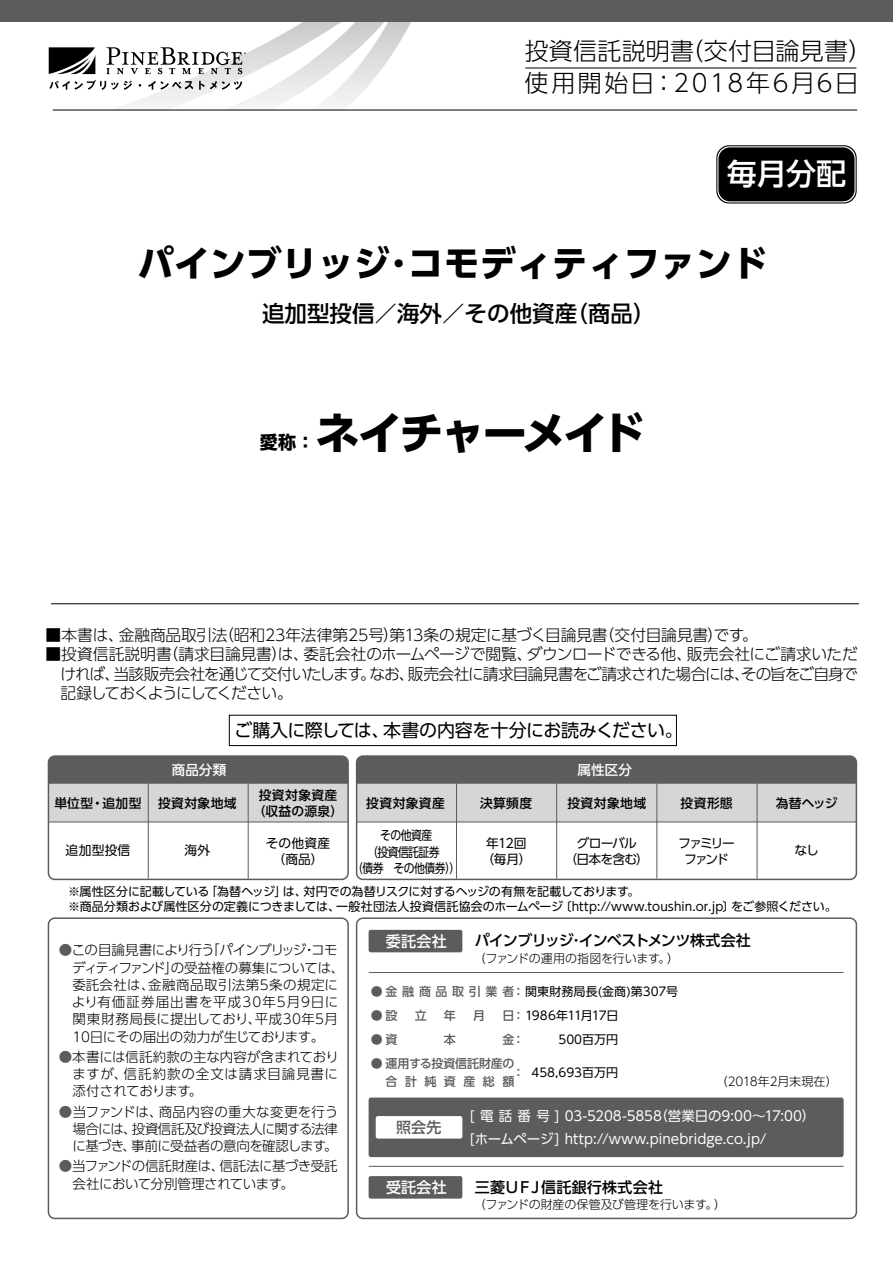
<style>
.page{position:relative;width:893px;height:1263px;background:#fff}
.page>*{position:absolute;margin:0;border:0;box-sizing:border-box;transform-origin:0 0}
.t1{font:700 45px "UD Shin Go Pro";letter-spacing:-.085em;color:#000}
.t2{font:700 36px "UD Shin Go Pro";color:#000}
.t3{font:500 30px "UD Shin Go Pro";color:#fff}
.t4{font:300 24px/31.5px "UD Shin Go Pro";letter-spacing:.07em;color:#000}
.t5{font:500 22.5px "UD Shin Go Pro";color:#000}
.t6{font:18px "UD Shin Go Pro";letter-spacing:-.02em;color:#000}
.t7{font:700 18px "UD Shin Go Pro";color:#000}
.t8{font:300 15.75px/19.5px "UD Shin Go Pro";letter-spacing:-.04em;color:#000;text-align:justify}
.t9{font:300 15.75px "UD Shin Go Pro";letter-spacing:-.015em;color:#000}
.t10{font:500 15px "UD Shin Go Pro";letter-spacing:-.06em;color:#000}
.t11{font:500 15px "UD Shin Go Pro";letter-spacing:.015em;color:#000}
.t12{font:500 15px "UD Shin Go Pro";letter-spacing:.015em;color:#fff}
.t13{font:500 15px "UD Shin Go Pro";color:#5d5b5b}
.t14{font:300 13.5px/17.2px "UD Shin Go Pro";letter-spacing:-.01em;color:#000;text-align:justify}
.t15{font:13.5px/22.5px "UD Shin Go Pro";letter-spacing:.005em;color:#fff}
.t16{font:300 13.5px/17.2px "UD Shin Go Pro";letter-spacing:-.035em;color:#000}
.t17{font:500 13.5px "UD Shin Go Pro";letter-spacing:.01em;color:#fff}
.t18{font:500 12.75px/16.5px "UD Shin Go Pro";letter-spacing:.035em;color:#000;text-align:center}
.t19{font:12.75px/16.5px "UD Shin Go Pro";letter-spacing:-.05em;color:#000;text-align:center}
.t20{font:12.75px/16.5px "UD Shin Go Pro";letter-spacing:-.05em;color:#000;text-align:center;scale:.85 1}
.t21{font:12.75px/16.5px "UD Shin Go Pro";letter-spacing:-.16em;color:#000;text-align:center}
.t22{font:12px/15px "UD Shin Go Pro";color:#000}
.t23{font:300 12px "UD Shin Go Pro";letter-spacing:-.01em;color:#000}
.t24{font:500 12px "UD Shin Go Pro";color:#5d5b5b}
.t25{font:500 12px "UD Shin Go Pro";letter-spacing:-.03em;color:#5d5b5b}
.t26{font:500 12px "UD Shin Go Pro";letter-spacing:.625em;color:#5d5b5b}
.s1{color:#5d5b5b}
.s2{font-weight:500;color:#5d5b5b}
.s3{font-weight:400;color:#000}
</style>
<div class="page">
<div style="left:48px;top:917px;width:301px;height:302px;border:2px solid #5d5b5b;border-radius:6px"></div>
<div style="left:356px;top:917px;width:501px;height:302px;border:2px solid #5d5b5b;border-radius:6px"></div>
<div style="left:48px;top:784px;width:300px;height:38px;background:#d6d6d7"></div>
<div style="left:357px;top:784px;width:499px;height:38px;background:#d6d6d7"></div>
<hr style="left:148px;top:783px;width:1px;height:95px;background:#5d5b5b">
<hr style="left:248px;top:783px;width:1px;height:95px;background:#5d5b5b">
<hr style="left:456px;top:783px;width:1px;height:95px;background:#5d5b5b">
<hr style="left:556px;top:783px;width:1px;height:95px;background:#5d5b5b">
<hr style="left:656px;top:783px;width:1px;height:95px;background:#5d5b5b">
<hr style="left:757px;top:783px;width:1px;height:95px;background:#5d5b5b">
<hr style="left:48px;top:821px;width:300px;height:1px;background:#5d5b5b">
<hr style="left:356px;top:821px;width:500px;height:1px;background:#5d5b5b">
<hr style="left:369px;top:972px;width:475px;height:1px;background:#5d5b5b">
<div style="left:48px;top:758px;width:298px;height:26px;background:#5d5b5b"></div>
<div style="left:359px;top:758px;width:495px;height:26px;background:#5d5b5b"></div>
<div style="left:48px;top:755px;width:301px;height:125px;border:2px solid #5d5b5b;border-radius:6px"></div>
<div style="left:356px;top:755px;width:501px;height:125px;border:2px solid #5d5b5b;border-radius:6px"></div>
<div style="left:369px;top:930px;width:93px;height:22px;background:#5d5b5b;border-radius:2px"></div>
<div style="left:369px;top:1097px;width:475px;height:60px;background:#5d5b5b;border-radius:2px"></div>
<hr style="left:369px;top:1166px;width:475px;height:1px;background:#5d5b5b">
<div style="left:369px;top:1176px;width:93px;height:22px;background:#5d5b5b;border-radius:2px"></div>
<div style="left:376px;top:1116px;width:86px;height:22px;background:#fff;border-radius:2px"></div>
<svg style="left:49px;top:21px;width:371px;height:89px"></svg>
<div style="left:229px;top:715px;width:448px;height:31px;border:1px solid #000"></div>
<hr style="left:53px;top:110px;width:804px;height:1px;background:#000">
<hr style="left:51px;top:603px;width:808px;height:1px;background:#000">
<div style="left:0;top:0;width:893px;height:21px;background:#5d5b5b"></div>
<hr style="left:525px;top:68px;width:331px;height:1px;background:#000">
<svg style="left:716px;top:145px;width:141px;height:58px"></svg>
<svg style="left:717px;top:146px;width:139px;height:56px"></svg>
<div style="left:718px;top:147px;width:136px;height:54px;background:#000;border-radius:12px"></div>
<h3 class="t4" style="left:525px;top:35px;width:349px">投資信託説明書（交付目論見書）使用開始日：2018年6月6日</h3>
<h3 class="t3" style="left:727px;top:150px;width:121px">毎月分配</h3>
<h2 class="t2" style="left:138px;top:234px;width:632px">パインブリッジ･コモディティファンド</h2>
<h3 class="t5" style="left:262px;top:296px;width:395px">追加型投信／海外／その他資産（商品）</h3>
<h3 class="t7" style="left:260px;top:427px;width:56px">愛称：</h3>
<h1 class="t1" style="left:315px;top:396px;width:332px">ネイチャーメイド</h1>
<p class="t9" style="left:46px;top:622px;width:714px">■本書は、金融商品取引法(昭和23年法律第25号)第13条の規定に基づく目論見書(交付目論見書)です。</p>
<p class="t8" style="left:60px;top:644px;width:799px;text-indent:-15px">■投資信託説明書(請求目論見書)は、委託会社のホームページで閲覧、ダウンロードできる他、販売会社にご請求いただければ、当該販売会社を通じて交付いたします。なお、販売会社に請求目論見書をご請求された場合には、その旨をご自身で記録しておくようにしてください。</p>
<h3 class="t6" style="left:234px;top:715px;width:450px">ご購入に際しては、本書の内容を十分にお読みください。</h3>
<p class="t17" style="left:172px;top:759px;width:56px">商品分類</p>
<p class="t17" style="left:577px;top:759px;width:56px">属性区分</p>
<p class="t18" style="left:54px;top:794px;width:88px">単位型・追加型</p>
<p class="t18" style="left:158px;top:794px;width:80px">投資対象地域</p>
<p class="t18" style="left:253px;top:786px;width:92px">投資対象資産（収益の源泉）</p>
<p class="t19" style="left:66px;top:842px;width:66px">追加型投信</p>
<p class="t19" style="left:184px;top:842px;width:27px">海外</p>
<p class="t19" style="left:266px;top:834px;width:66px">その他資産（商品）</p>
<p class="t18" style="left:366px;top:794px;width:80px">投資対象資産</p>
<p class="t20" style="left:352px;top:827px;width:129px">その他資産<br>（投資信託証券<br>（債券　その他債券））</p>
<p class="t18" style="left:480px;top:794px;width:53px">決算頻度</p>
<p class="t19" style="left:481px;top:834px;width:52px">年12回（毎月）</p>
<p class="t18" style="left:567px;top:794px;width:80px">投資対象地域</p>
<p class="t19" style="left:565px;top:834px;width:86px">グローバル<br>（日本を含む）</p>
<p class="t18" style="left:681px;top:794px;width:53px">投資形態</p>
<p class="t21" style="left:678px;top:834px;width:58px">ファミリーファンド</p>
<p class="t18" style="left:776px;top:794px;width:63px">為替ヘッジ</p>
<p class="t19" style="left:794px;top:842px;width:26px">なし</p>
<p class="t22" style="left:68px;top:883px;width:770px">※属性区分に記載している「為替ヘッジ」は、対円での為替リスクに対するヘッジの有無を記載しております。<br>※商品分類および属性区分の定義につきましては、一般社団法人投資信託協会のホームページ〔http://www.toushin.or.jp〕をご参照ください。</p>
<p class="t14" style="left:72px;top:941px;width:274px;text-align:left;text-indent:-13px"><span class="s1">●</span>この目論見書により行う「パインブリッジ・コモディティファンド」の受益権の募集については、委託会社は、金融商品取引法第5条の規定により有価証券届出書を平成30年5月9日に関東財務局長に提出しており、平成30年5月<br>10日にその届出の効力が生じております。</p>
<p class="t14" style="left:72px;top:1047px;width:268px;text-indent:-13px"><span class="s1">●</span>本書には信託約款の主な内容が含まれておりますが、信託約款の全文は請求目論見書に添付されております。</p>
<p class="t14" style="left:72px;top:1102px;width:267px;text-indent:-14px"><span class="s1">●</span>当ファンドは、商品内容の重大な変更を行う場合には、投資信託及び投資法人に関する法律に基づき、事前に受益者の意向を確認します。</p>
<p class="t16" style="left:72px;top:1157px;width:267px;text-indent:-14px"><span class="s1">●</span>当ファンドの信託財産は、信託法に基づき受託会社において分別管理されています。</p>
<p class="t12" style="left:386px;top:929px;width:62px">委託会社</p>
<p class="t10" style="left:475px;top:928px;width:278px">パインブリッジ･インベストメンツ株式会社</p>
<p class="t23" style="left:474px;top:948px;width:206px">（ファンドの運用の指図を行います。）</p>
<p class="t22" style="left:371px;top:984px;width:309px"><span class="s2">● 金融商品取引業者：</span>関東財務局長(金商)第307号</p>
<p class="t24" style="left:371px;top:1006px;width:249px">● 設　立　年　月　日：<span class="s3">1986年11月17日</span></p>
<p class="t24" style="left:371px;top:1030px;width:155px">●資　　本　　金：</p>
<p class="t25" style="left:371px;top:1054px;width:145px">● 運用する投資信託財産の</p>
<p class="t24" style="left:513px;top:1063px;width:13px">：</p>
<p class="t26" style="left:386px;top:1072px;width:130px">合計純資産総額</p>
<p class="t15" style="left:470px;top:1104px;width:340px">[ 電話番号 ] 03-5208-5858(営業日の9:00～17:00) [ホームページ] http://www.pinebridge.co.jp/</p>
<p class="t22" style="left:558px;top:1032px;width:61px">500百万円</p>
<p class="t22" style="left:531px;top:1065px;width:88px">458,693百万円</p>
<p class="t23" style="left:716px;top:1072px;width:123px">（2018年2月末現在）</p>
<p class="t13" style="left:396px;top:1115px;width:47px">照会先</p>
<p class="t12" style="left:386px;top:1175px;width:62px">受託会社</p>
<p class="t11" style="left:475px;top:1175px;width:190px">三菱ＵＦＪ信託銀行株式会社</p>
<p class="t23" style="left:474px;top:1195px;width:254px">（ファンドの財産の保管及び管理を行います。）</p>
</div>
